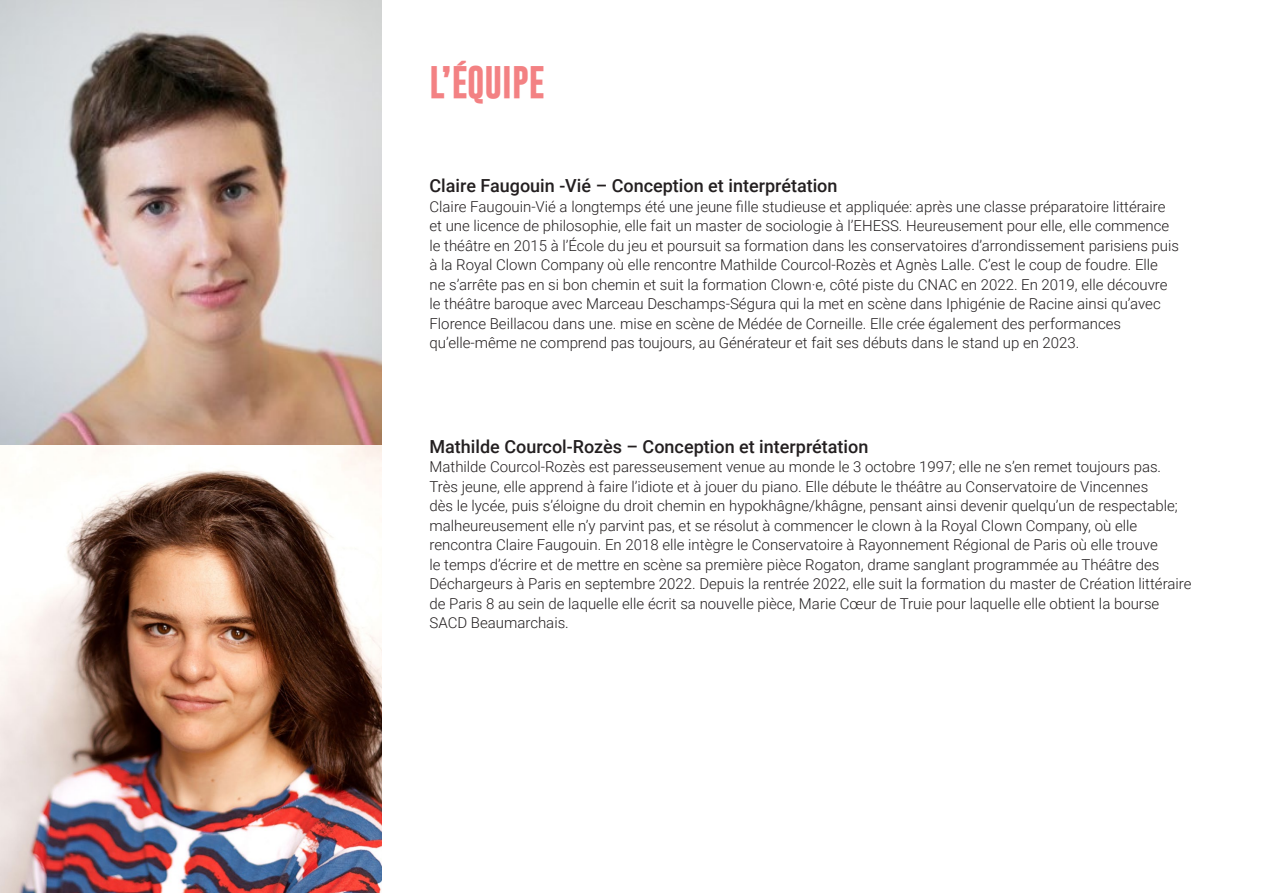
<style>
.page{position:relative;width:1263px;height:893px;background:#fff}
.page>*{position:absolute;margin:0;border:0;box-sizing:border-box;transform-origin:0 0}
.t1{font:700 33px "Gobold";color:#f38183}
.t2{font:500 18px "Roboto";color:#231f20}
.t3{font:300 15px/19.5px "Roboto";color:#231f20}
</style>
<div class="page">
<img style="left:0;top:0;width:382px;height:893px">
<p class="t1" style="left:429px;top:61px;width:117px">L’ÉQUIPE</p>
<p class="t2" style="left:429px;top:173px;width:410px">Claire Faugouin -Vié – Conception et interprétation</p>
<p class="t3" style="left:429px;top:196px;width:751px">Claire Faugouin-Vié a longtemps été une jeune fille studieuse et appliquée: après une classe préparatoire littéraire et une licence de philosophie, elle fait un master de sociologie à l’EHESS. Heureusement pour elle, elle commence le théâtre en 2015 à l’École du jeu et poursuit sa formation dans les conservatoires d’arrondissement parisiens puis à la Royal Clown Company où elle rencontre Mathilde Courcol-Rozès et Agnès Lalle. C’est le coup de foudre. Elle<br>ne s’arrête pas en si bon chemin et suit la formation Clown·e, côté piste du CNAC en 2022. En 2019, elle découvre le théâtre baroque avec Marceau Deschamps-Ségura qui la met en scène dans Iphigénie de Racine ainsi qu’avec Florence Beillacou dans une. mise en scène de Médée de Corneille. Elle crée également des performances qu’elle-même ne comprend pas toujours, au Générateur et fait ses débuts dans le stand up en 2023.</p>
<p class="t2" style="left:429px;top:433px;width:440px">Mathilde Courcol-Rozès – Conception et interprétation</p>
<p class="t3" style="left:429px;top:456px;width:763px">Mathilde Courcol-Rozès est paresseusement venue au monde le 3 octobre 1997; elle ne s’en remet toujours pas.<br>Très jeune, elle apprend à faire l’idiote et à jouer du piano. Elle débute le théâtre au Conservatoire de Vincennes<br>dès le lycée, puis s’éloigne du droit chemin en hypokhâgne/khâgne, pensant ainsi devenir quelqu’un de respectable; malheureusement elle n’y parvint pas, et se résolut à commencer le clown à la Royal Clown Company, où elle rencontra Claire Faugouin. En 2018 elle intègre le Conservatoire à Rayonnement Régional de Paris où elle trouve<br>le temps d’écrire et de mettre en scène sa première pièce Rogaton, drame sanglant programmée au Théâtre des Déchargeurs à Paris en septembre 2022. Depuis la rentrée 2022, elle suit la formation du master de Création littéraire de Paris 8 au sein de laquelle elle écrit sa nouvelle pièce, Marie Cœur de Truie pour laquelle elle obtient la bourse SACD Beaumarchais.</p>
</div>
